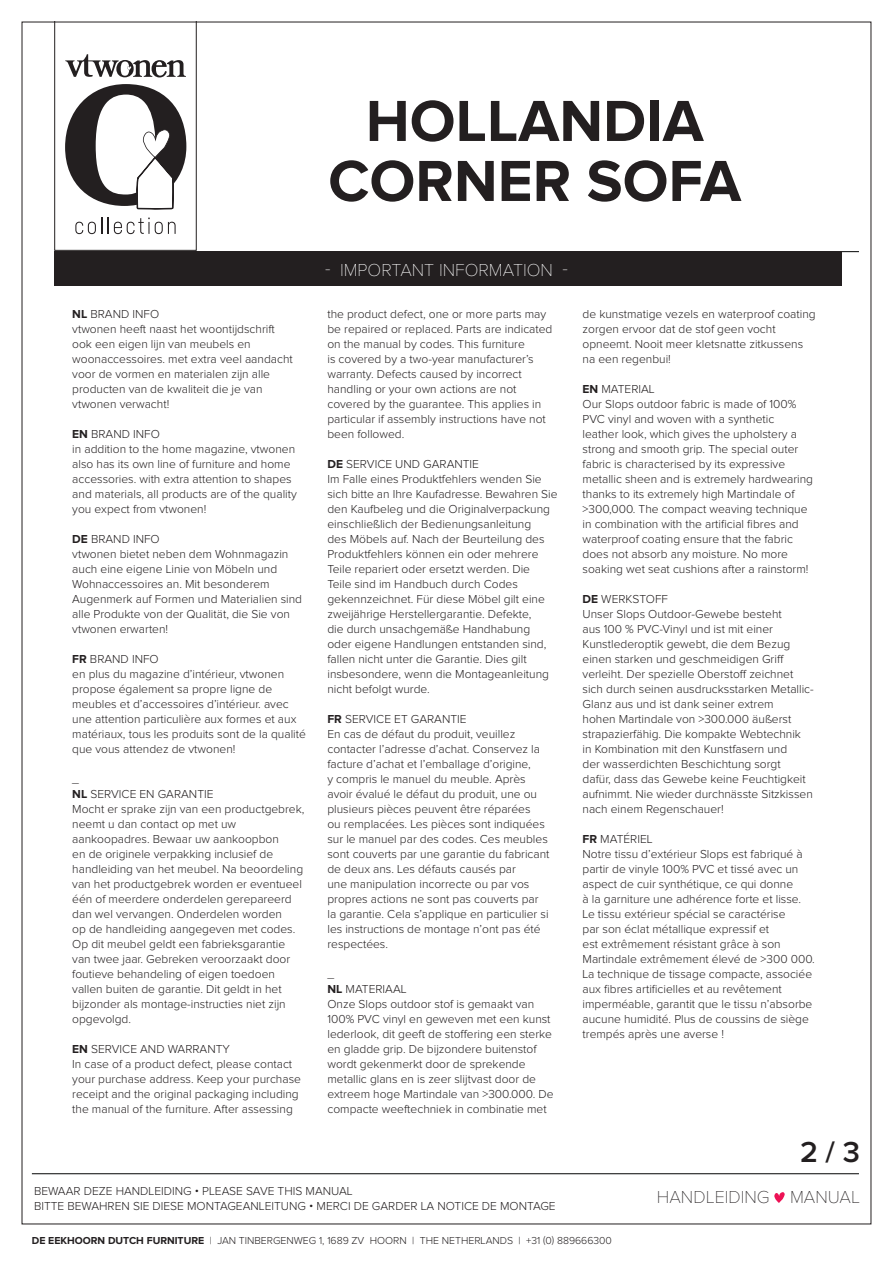
<style>
.page{position:relative;width:893px;height:1263px;background:#fff}
.page>*{position:absolute;margin:0;border:0;box-sizing:border-box;transform-origin:0 0}
.t1{font:700 60px "Proxima Nova";color:#231f20}
.t2{font:600 30px "Proxima Nova";color:#231f20}
.t3{font:100 18px "Proxima Nova T";color:#fff}
.t4{font:100 18px "Proxima Nova T";color:#231f20}
.t5{font:300 12px/15px "Proxima Nova";color:#231f20}
.t6{font:300 10.5px "Proxima Nova";color:#231f20}
.s1{font-weight:700}
</style>
<div class="page">
<svg style="left:774px;top:1192px;width:11px;height:11px"></svg>
<hr style="left:217px;top:251px;width:642px;height:1px;background:#030505">
<hr style="left:32px;top:1173px;width:827px;height:1px;background:#030505">
<div style="left:54px;top:252px;width:788px;height:34px;background:#231f20"></div>
<svg style="left:55px;top:21px;width:141px;height:229px"></svg>
<p class="t1" style="left:366px;top:86px;width:339px">HOLLANDIA</p>
<p class="t1" style="left:328px;top:146px;width:414px">CORNER SOFA</p>
<p class="t5" style="left:72px;top:307px;width:88px"><span class="s1">NL</span> BRAND INFO</p>
<p class="t5" style="left:72px;top:322px;width:222px">vtwonen heeft naast het woontijdschrift ook een eigen lijn van meubels en woonaccessoires. met extra veel aandacht voor de vormen en materialen zijn alle producten van de kwaliteit die je van vtwonen verwacht!</p>
<p class="t5" style="left:72px;top:427px;width:89px"><span class="s1">EN</span> BRAND INFO</p>
<p class="t5" style="left:72px;top:442px;width:226px">in addition to the home magazine, vtwonen also has its own line of furniture and home accessories. with extra attention to shapes and materials, all products are of the quality you expect from vtwonen!</p>
<p class="t5" style="left:72px;top:532px;width:89px"><span class="s1">DE</span> BRAND INFO</p>
<p class="t5" style="left:72px;top:547px;width:231px">vtwonen bietet neben dem Wohnmagazin auch eine eigene Linie von Möbeln und Wohnaccessoires an. Mit besonderem Augenmerk auf Formen und Materialien sind alle Produkte von der Qualität, die Sie von vtwonen erwarten!</p>
<p class="t5" style="left:72px;top:652px;width:88px"><span class="s1">FR</span> BRAND INFO</p>
<p class="t5" style="left:72px;top:667px;width:235px">en plus du magazine d’intérieur, vtwonen propose également sa propre ligne de meubles et d’accessoires d’intérieur. avec une attention particulière aux formes et aux matériaux, tous les produits sont de la qualité que vous attendez de vtwonen!</p>
<p class="t5" style="left:72px;top:772px;width:143px">_<br><span class="s1">NL</span> SERVICE EN GARANTIE</p>
<p class="t5" style="left:72px;top:802px;width:234px">Mocht er sprake zijn van een productgebrek, neemt u dan contact op met uw aankoopadres. Bewaar uw aankoopbon<br>en de originele verpakking inclusief de handleiding van het meubel. Na beoordeling van het productgebrek worden er eventueel één of meerdere onderdelen gerepareerd dan wel vervangen. Onderdelen worden<br>op de handleiding aangegeven met codes.<br>Op dit meubel geldt een fabrieksgarantie van twee jaar. Gebreken veroorzaakt door foutieve behandeling of eigen toedoen vallen buiten de garantie. Dit geldt in het bijzonder als montage-instructies niet zijn opgevolgd.</p>
<p class="t5" style="left:72px;top:1042px;width:159px"><span class="s1">EN</span> SERVICE AND WARRANTY</p>
<p class="t5" style="left:72px;top:1057px;width:230px">In case of a product defect, please contact your purchase address. Keep your purchase receipt and the original packaging including the manual of the furniture. After assessing</p>
<p class="t3" style="left:325px;top:259px;width:244px">- IMPORTANT INFORMATION -</p>
<p class="t5" style="left:327px;top:307px;width:227px">the product defect, one or more parts may be repaired or replaced. Parts are indicated on the manual by codes. This furniture<br>is covered by a two-year manufacturer’s warranty. Defects caused by incorrect handling or your own actions are not covered by the guarantee. This applies in particular if assembly instructions have not been followed.</p>
<p class="t5" style="left:327px;top:457px;width:153px"><span class="s1">DE</span> SERVICE UND GARANTIE</p>
<p class="t5" style="left:327px;top:472px;width:232px">Im Falle eines Produktfehlers wenden Sie sich bitte an Ihre Kaufadresse. Bewahren Sie den Kaufbeleg und die Originalverpackung einschließlich der Bedienungsanleitung<br>des Möbels auf. Nach der Beurteilung des Produktfehlers können ein oder mehrere Teile repariert oder ersetzt werden. Die<br>Teile sind im Handbuch durch Codes gekennzeichnet. Für diese Möbel gilt eine zweijährige Herstellergarantie. Defekte,<br>die durch unsachgemäße Handhabung<br>oder eigene Handlungen entstanden sind, fallen nicht unter die Garantie. Dies gilt insbesondere, wenn die Montageanleitung nicht befolgt wurde.</p>
<p class="t5" style="left:327px;top:712px;width:141px"><span class="s1">FR</span> SERVICE ET GARANTIE</p>
<p class="t5" style="left:327px;top:727px;width:224px">En cas de défaut du produit, veuillez contacter l’adresse d’achat. Conservez la facture d’achat et l’emballage d’origine,<br>y compris le manuel du meuble. Après avoir évalué le défaut du produit, une ou plusieurs pièces peuvent être réparées<br>ou remplacées. Les pièces sont indiquées sur le manuel par des codes. Ces meubles sont couverts par une garantie du fabricant de deux ans. Les défauts causés par<br>une manipulation incorrecte ou par vos propres actions ne sont pas couverts par la garantie. Cela s’applique en particulier si les instructions de montage n’ont pas été respectées.</p>
<p class="t5" style="left:327px;top:967px;width:8px">_</p>
<p class="t5" style="left:327px;top:982px;width:81px"><span class="s1">NL</span> MATERIAAL</p>
<p class="t5" style="left:327px;top:997px;width:228px">Onze Slops outdoor stof is gemaakt van 100% PVC vinyl en geweven met een kunst lederlook, dit geeft de stoffering een sterke en gladde grip. De bijzondere buitenstof wordt gekenmerkt door de sprekende metallic glans en is zeer slijtvast door de extreem hoge Martindale van &gt;300.000. De compacte weeftechniek in combinatie met</p>
<p class="t5" style="left:583px;top:307px;width:235px">de kunstmatige vezels en waterproof coating zorgen ervoor dat de stof geen vocht opneemt. Nooit meer kletsnatte zitkussens na een regenbui!</p>
<p class="t5" style="left:583px;top:382px;width:74px"><span class="s1">EN</span> MATERIAL</p>
<p class="t5" style="left:583px;top:397px;width:232px">Our Slops outdoor fabric is made of 100% PVC vinyl and woven with a synthetic leather look, which gives the upholstery a strong and smooth grip. The special outer fabric is characterised by its expressive metallic sheen and is extremely hardwearing thanks to its extremely high Martindale of &gt;300,000. The compact weaving technique in combination with the artificial fibres and waterproof coating ensure that the fabric does not absorb any moisture. No more soaking wet seat cushions after a rainstorm!</p>
<p class="t5" style="left:583px;top:592px;width:87px"><span class="s1">DE</span> WERKSTOFF</p>
<p class="t5" style="left:583px;top:607px;width:233px">Unser Slops Outdoor-Gewebe besteht<br>aus 100 % PVC-Vinyl und ist mit einer Kunstlederoptik gewebt, die dem Bezug einen starken und geschmeidigen Griff verleiht. Der spezielle Oberstoff zeichnet sich durch seinen ausdrucksstarken Metallic-Glanz aus und ist dank seiner extrem<br>hohen Martindale von &gt;300.000 äußerst strapazierfähig. Die kompakte Webtechnik<br>in Kombination mit den Kunstfasern und<br>der wasserdichten Beschichtung sorgt<br>dafür, dass das Gewebe keine Feuchtigkeit aufnimmt. Nie wieder durchnässte Sitzkissen nach einem Regenschauer!</p>
<p class="t5" style="left:583px;top:832px;width:72px"><span class="s1">FR</span> MATÉRIEL</p>
<p class="t5" style="left:583px;top:847px;width:234px">Notre tissu d’extérieur Slops est fabriqué à partir de vinyle 100% PVC et tissé avec un aspect de cuir synthétique, ce qui donne<br>à la garniture une adhérence forte et lisse.<br>Le tissu extérieur spécial se caractérise<br>par son éclat métallique expressif et<br>est extrêmement résistant grâce à son Martindale extrêmement élevé de &gt;300 000.<br>La technique de tissage compacte, associée aux fibres artificielles et au revêtement imperméable, garantit que le tissu n’absorbe aucune humidité. Plus de coussins de siège trempés après une averse !</p>
<p class="t2" style="left:800px;top:1130px;width:61px">2 / 3</p>
<p class="t5" style="left:34px;top:1184px;width:320px">BEWAAR DEZE HANDLEIDING • PLEASE SAVE THIS MANUAL</p>
<p class="t5" style="left:34px;top:1199px;width:523px">BITTE BEWAHREN SIE DIESE MONTAGEANLEITUNG • MERCI DE GARDER LA NOTICE DE MONTAGE</p>
<p class="t6" style="left:32px;top:1235px;width:582px"><span class="s1">DE EEKHOORN DUTCH FURNITURE</span> | JAN TINBERGENWEG 1, 1689 ZV HOORN | THE NETHERLANDS | +31 (0) 889666300</p>
<p class="t4" style="left:657px;top:1187px;width:204px">HANDLEIDING MANUAL</p>
</div>
